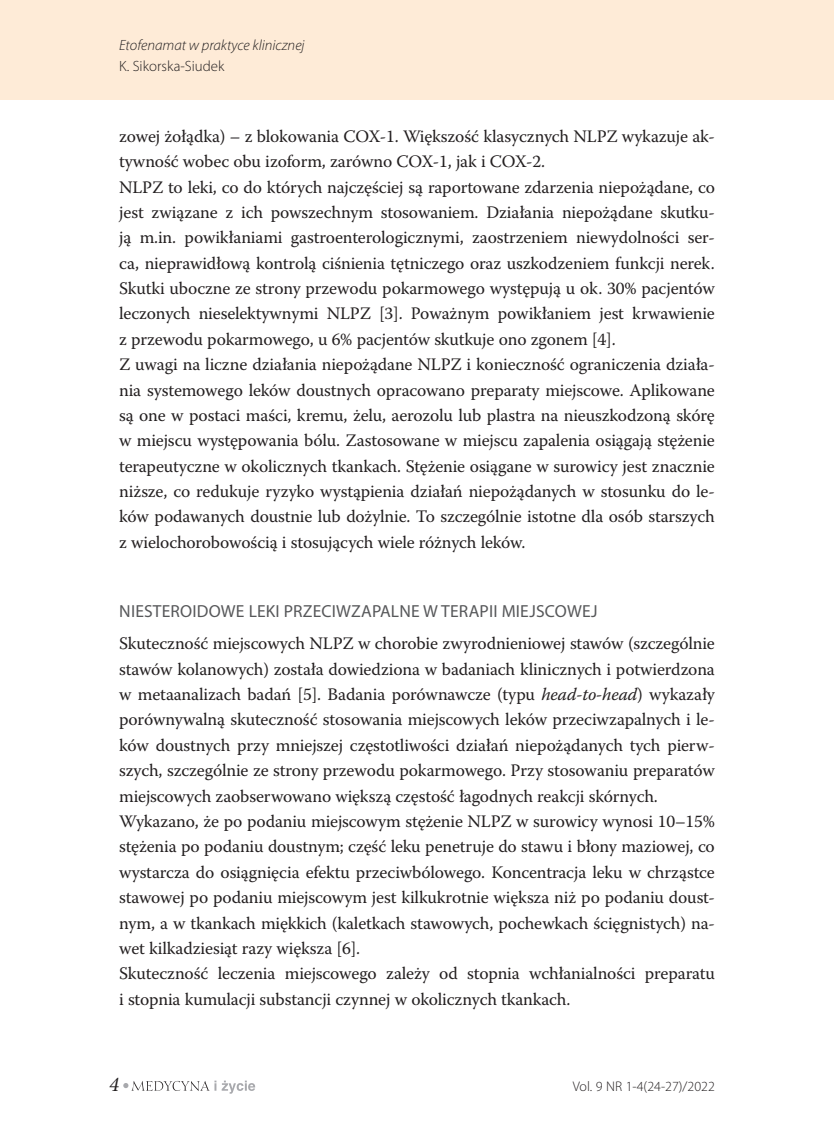
<style>
.page{position:relative;width:834px;height:1141px;background:#fff}
.page>*{position:absolute;margin:0;border:0;box-sizing:border-box;transform-origin:0 0}
.t1{font:italic 21px "Minion Pro";color:#231f20}
.t2{font:17.5px/25.4px "Warnock Pro";letter-spacing:-.01em;color:#231f20}
.t3{font:17.5px "Myriad Pro";letter-spacing:.01em;color:#57585a}
.t4{font:italic 300 14.88px "Myriad Pro";color:#231f20}
.t5{font:300 14.88px "Myriad Pro";color:#231f20}
.t6{font:300 14px "Myriad Pro";color:#231f20}
.s1{font-style:italic}
</style>
<div class="page">
<svg style="left:123px;top:1081px;width:93px;height:10px"></svg>
<svg style="left:222px;top:1081px;width:33px;height:13px"></svg>
<div style="left:0;top:0;width:833px;height:99px;background:#feebd7"></div>
<p class="t4" style="left:119px;top:36px;width:187px">Etofenamat w praktyce klinicznej</p>
<p class="t5" style="left:119px;top:57px;width:107px">K. Sikorska-Siudek</p>
<p class="t2" style="left:119px;top:123px;width:597px">zowej żołądka) – z blokowania COX-1. Większość klasycznych NLPZ wykazuje ak&shy;tywność wobec obu izoform, zarówno COX-1, jak i COX-2.<br>NLPZ to leki, co do których najczęściej są raportowane zdarzenia niepożądane, co jest związane z ich powszechnym stosowaniem. Działania niepożądane skutku&shy;ją m.in. powikłaniami gastroenterologicznymi, zaostrzeniem niewydolności ser&shy;ca, nieprawidłową kontrolą ciśnienia tętniczego oraz uszkodzeniem funkcji nerek.<br>Skutki uboczne ze strony przewodu pokarmowego występują u ok. 30% pacjentów leczonych nieselektywnymi NLPZ [3]. Poważnym powikłaniem jest krwawienie z przewodu pokarmowego, u 6% pacjentów skutkuje ono zgonem [4].<br>Z uwagi na liczne działania niepożądane NLPZ i konieczność ograniczenia działa&shy;nia systemowego leków doustnych opracowano preparaty miejscowe. Aplikowane są one w postaci maści, kremu, żelu, aerozolu lub plastra na nieuszkodzoną skórę w miejscu występowania bólu. Zastosowane w miejscu zapalenia osiągają stężenie terapeutyczne w okolicznych tkankach. Stężenie osiągane w surowicy jest znacznie niższe, co redukuje ryzyko wystąpienia działań niepożądanych w stosunku do le&shy;ków podawanych doustnie lub dożylnie. To szczególnie istotne dla osób starszych z wielochorobowością i stosujących wiele różnych leków.</p>
<p class="t3" style="left:119px;top:600px;width:479px">NIESTEROIDOWE LEKI PRZECIWZAPALNE W TERAPII MIEJSCOWEJ</p>
<p class="t2" style="left:119px;top:631px;width:597px">Skuteczność miejscowych NLPZ w chorobie zwyrodnieniowej stawów (szczególnie stawów kolanowych) została dowiedziona w badaniach klinicznych i potwierdzona w metaanalizach badań [5]. Badania porównawcze (typu <span class="s1">head-to-head</span>) wykazały porównywalną skuteczność stosowania miejscowych leków przeciwzapalnych i le&shy;ków doustnych przy mniejszej częstotliwości działań niepożądanych tych pierw&shy;szych, szczególnie ze strony przewodu pokarmowego. Przy stosowaniu preparatów miejscowych zaobserwowano większą częstość łagodnych reakcji skórnych.<br>Wykazano, że po podaniu miejscowym stężenie NLPZ w surowicy wynosi 10–15% stężenia po podaniu doustnym; część leku penetruje do stawu i błony maziowej, co wystarcza do osiągnięcia efektu przeciwbólowego. Koncentracja leku w chrząstce stawowej po podaniu miejscowym jest kilkukrotnie większa niż po podaniu doust&shy;nym, a w tkankach miękkich (kaletkach stawowych, pochewkach ścięgnistych) na&shy;wet kilkadziesiąt razy większa [6].<br>Skuteczność leczenia miejscowego zależy od stopnia wchłanialności preparatu i stopnia kumulacji substancji czynnej w okolicznych tkankach.</p>
<p class="t1" style="left:109px;top:1070px;width:12px">4</p>
<p class="t6" style="left:572px;top:1078px;width:143px">Vol. 9 NR 1-4(24-27)/2022</p>
</div>
